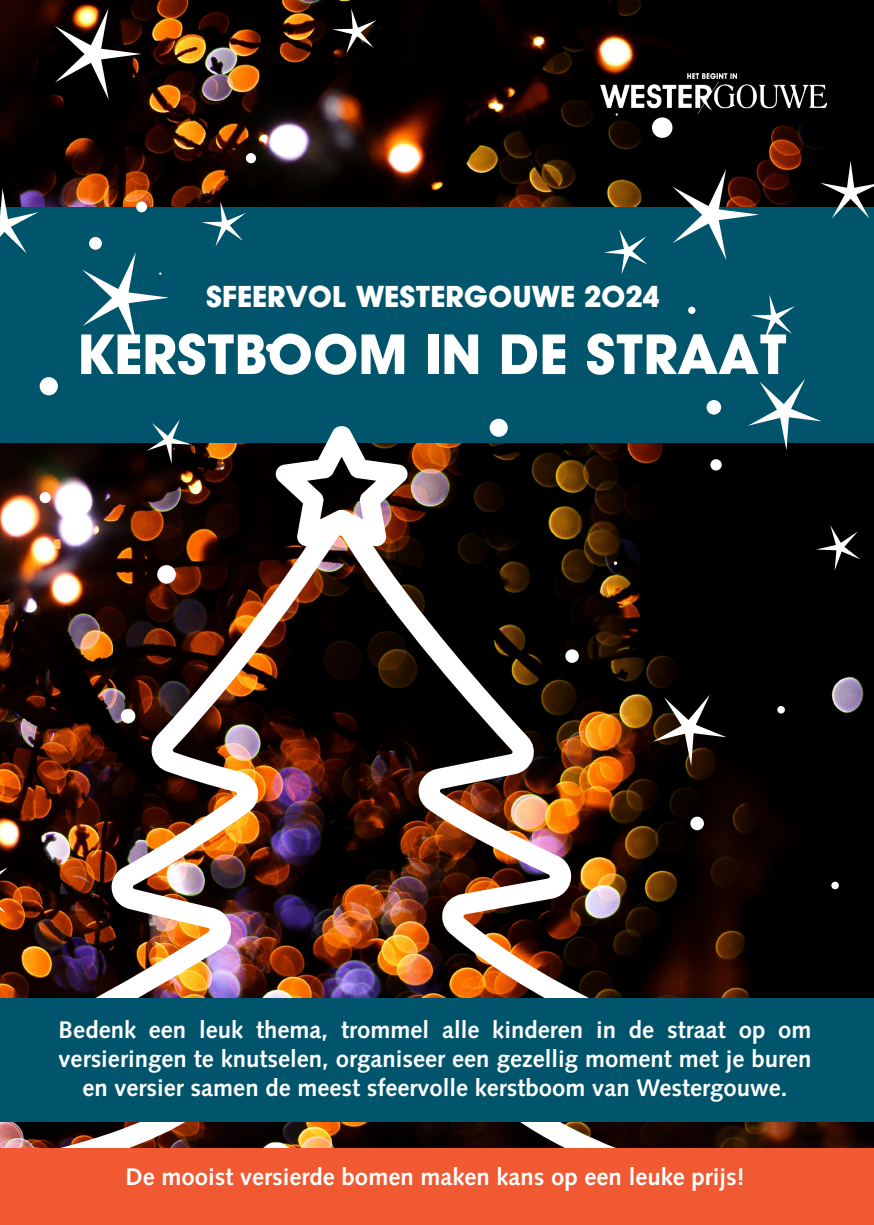
<style>
.page{position:relative;width:874px;height:1225px;background:#fff}
.page>*{position:absolute;margin:0;border:0;box-sizing:border-box;transform-origin:0 0}
.t1{font:700 56px "Avant Garde BQ";color:#fff}
.t2{font:700 30px "Avant Garde BQ";color:#fff}
.t3{font:700 24px/28.8px "Syntax LT Std";color:#fff;text-align:center}
</style>
<div class="page">
<img style="left:0;top:0;width:873px;height:207px">
<div style="left:0;top:207px;width:873px;height:235px;background:#00556d"></div>
<svg style="left:55px;top:9px;width:87px;height:91px"></svg>
<svg style="left:819px;top:161px;width:54px;height:57px"></svg>
<svg style="left:0;top:188px;width:38px;height:65px"></svg>
<svg style="left:604px;top:229px;width:43px;height:45px"></svg>
<svg style="left:332px;top:9px;width:44px;height:45px"></svg>
<div style="left:40px;top:377px;width:18px;height:18px;background:#fff;border-radius:50%"></div>
<div style="left:266px;top:344px;width:8px;height:8px;background:#fff;border-radius:50%"></div>
<div style="left:651px;top:117px;width:21px;height:21px;background:#fff;border-radius:50%"></div>
<svg style="left:687px;top:307px;width:8px;height:7px"></svg>
<div style="left:136px;top:201px;width:11px;height:11px;background:#fff;border-radius:50%"></div>
<div style="left:89px;top:237px;width:13px;height:13px;background:#fff;border-radius:50%"></div>
<div style="left:246px;top:153px;width:10px;height:10px;background:#fff;border-radius:50%"></div>
<img style="left:0;top:418px;width:873px;height:730px">
<img style="left:600px;top:74px;width:226px;height:39px">
<svg style="left:672px;top:169px;width:87px;height:91px"></svg>
<svg style="left:82px;top:252px;width:87px;height:91px"></svg>
<div style="left:706px;top:400px;width:14px;height:14px;background:#fff;border-radius:50%"></div>
<svg style="left:751px;top:295px;width:43px;height:45px"></svg>
<svg style="left:747px;top:379px;width:74px;height:71px"></svg>
<svg style="left:201px;top:201px;width:45px;height:45px"></svg>
<div style="left:0;top:998px;width:873px;height:123px;background:#00556d"></div>
<div style="left:0;top:1148px;width:873px;height:77px;background:#f05932"></div>
<p class="t2" style="left:206px;top:278px;width:455px">SFEERVOL WESTERGOUWE 2024</p>
<p class="t1" style="left:78px;top:321px;width:710px">KERSTBOOM IN DE STRAAT</p>
<p class="t3" style="left:59px;top:1015px;width:754px">Bedenk een leuk thema, trommel alle kinderen in de straat op om versieringen te knutselen, organiseer een gezellig moment met je buren en versier samen de meest sfeervolle kerstboom van Westergouwe.</p>
<p class="t3" style="left:125px;top:1162px;width:620px">De mooist versierde bomen maken kans op een leuke prijs!</p>
</div>
